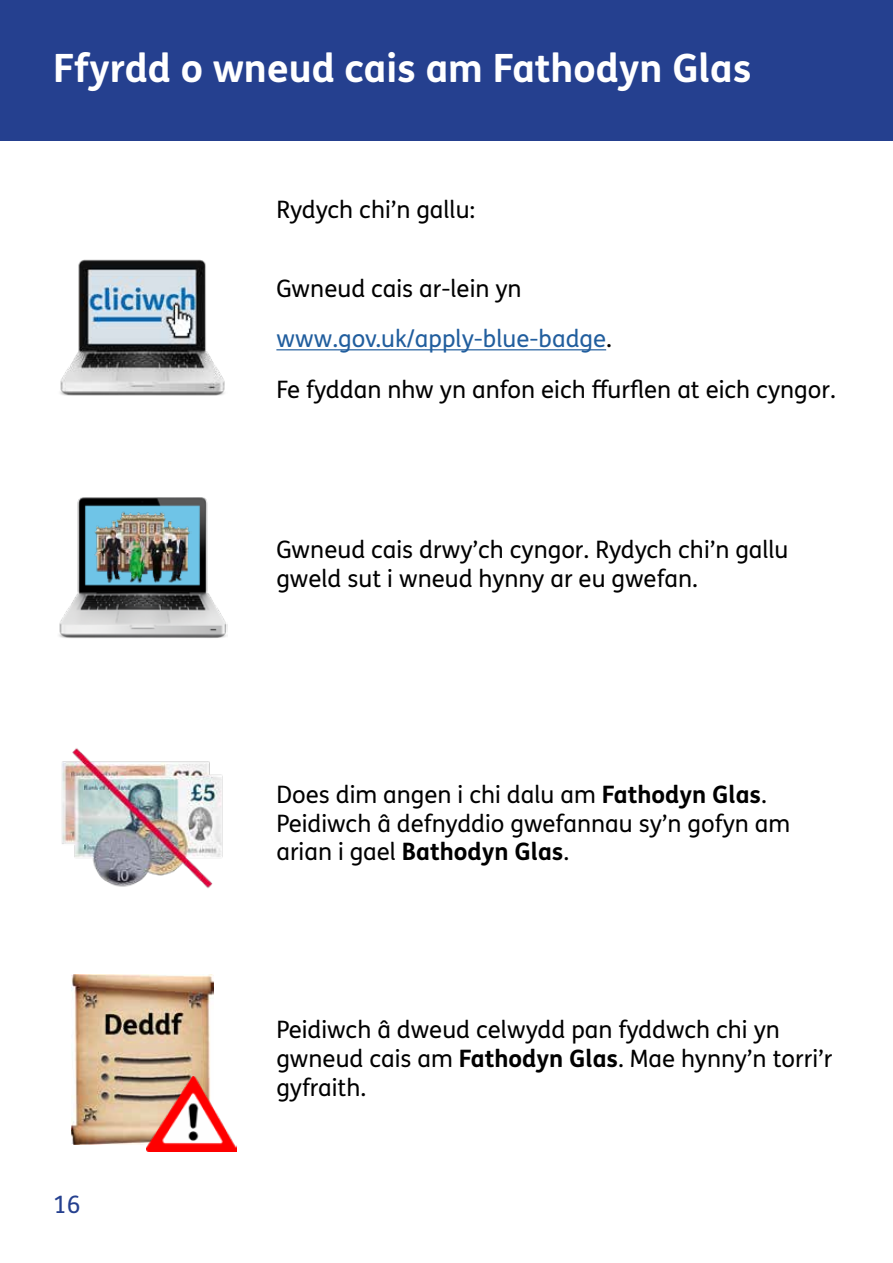
<style>
.page{position:relative;width:893px;height:1263px;background:#fff}
.page>*{position:absolute;margin:0;border:0;box-sizing:border-box;transform-origin:0 0}
.t1{font:700 39px "FS Me Pro";color:#fff}
.Bodytext{font:24px/28.8px "FS Me Pro";color:#000}
.Bodytext-2{font:24px "FS Me Pro";color:#215e9e}
.t2{font:24px "FS Me Pro";color:#25408f}
.s1{color:#000}
.s2{font-weight:700}
</style>
<div class="page">
<div style="left:0;top:0;width:893px;height:140px;background:#25408f"></div>
<hr style="left:276px;top:349px;width:330px;height:1px;background:#215e9e">
<img style="left:60px;top:259px;width:165px;height:137px">
<img style="left:62px;top:748px;width:161px;height:140px">
<img style="left:59px;top:497px;width:168px;height:141px">
<img style="left:93px;top:506px;width:99px;height:78px">
<img style="left:72px;top:975px;width:141px;height:170px">
<img style="left:147px;top:1077px;width:89px;height:74px">
<h2 class="t1" style="left:53px;top:38px;width:700px">Ffyrdd o wneud cais am Fathodyn Glas</h2>
<p class="Bodytext" style="left:276px;top:194px;width:201px">Rydych chi’n gallu:</p>
<p class="Bodytext" style="left:276px;top:274px;width:247px">Gwneud cais ar-lein yn</p>
<p class="Bodytext-2" style="left:276px;top:322px;width:337px">www.gov.uk/apply-blue-badge<span class="s1">.</span></p>
<p class="Bodytext" style="left:276px;top:374px;width:561px">Fe fyddan nhw yn anfon eich ffurflen at eich cyngor.</p>
<p class="Bodytext" style="left:276px;top:535px;width:514px">Gwneud cais drwy’ch cyngor. Rydych chi’n gallu gweld sut i wneud hynny ar eu gwefan.</p>
<p class="Bodytext" style="left:276px;top:779px;width:515px">Does dim angen i chi dalu am <span class="s2">Fathodyn Glas</span>.<br>Peidiwch â defnyddio gwefannau sy’n gofyn am arian i gael <span class="s2">Bathodyn Glas</span>.</p>
<p class="t2" style="left:53px;top:1188px;width:29px">16</p>
<p class="Bodytext" style="left:276px;top:1015px;width:557px">Peidiwch â dweud celwydd pan fyddwch chi yn gwneud cais am <span class="s2">Fathodyn Glas</span>. Mae hynny’n torri’r gyfraith.</p>
</div>
